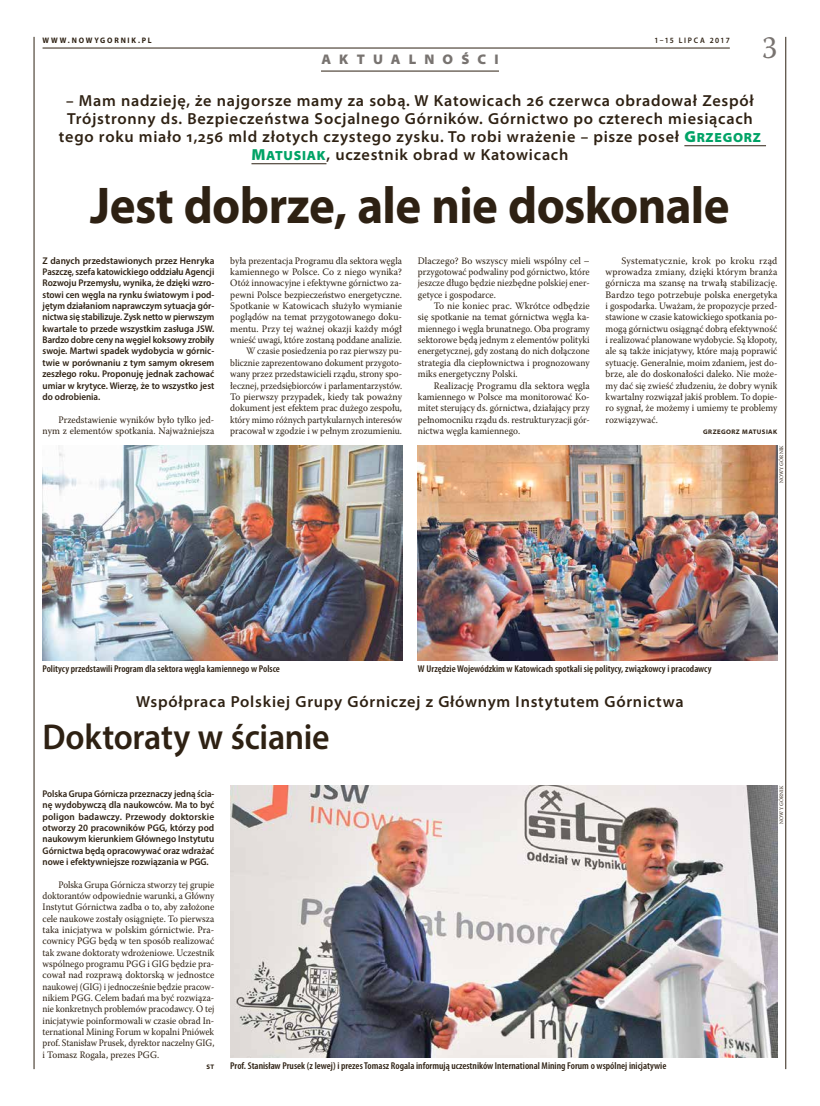
<style>
.page{position:relative;width:820px;height:1106px;background:#fff}
.page>*{position:absolute;margin:0;border:0;box-sizing:border-box;transform-origin:0 0}
.t1{font:700 52px "Myriad Pro";letter-spacing:-.015em;color:#2e2113;scale:.94 1}
.t2{font:600 36px "Myriad Pro";letter-spacing:-.01em;color:#2e2113;scale:.94 1}
.t3{font:32px "Warnock Pro";color:#787370;scale:.94 1}
.t4{font:600 semi-expanded 16px/18px "Myriad Pro";letter-spacing:.05em;color:#2e2113;text-align:center;scale:.94 1}
.t5{font:900 semi-expanded 14px "Myriad Pro";letter-spacing:.61em;color:#787370;scale:.94 1}
.t6{font:9.9px/11.3px "Warnock Pro";color:#2e2113;text-align:right;scale:.94 1}
.t7{font:9.9px/11.3px "Warnock Pro";color:#2e2113;text-align:justify;scale:.92 1}
.t8{font:9.9px/11.3px "Warnock Pro";color:#2e2113;text-align:justify;scale:.96 1}
.t9{font:9.9px/11.3px "Warnock Pro";color:#2e2113;text-align:justify}
.t10{font:600 condensed 9.9px "Myriad Pro";color:#2e2113;scale:1.04 1}
.t11{font:600 9.7px/11.3px "Myriad Pro";color:#2e2113;text-align:justify;scale:.96 1}
.t12{font:600 9.7px/11.3px "Myriad Pro";color:#2e2113;text-align:justify;scale:.92 1}
.t13{font:700 8px "Myriad Pro";letter-spacing:.235em;color:#2e2113;scale:.94 1}
.t14{font:600 8px "Myriad Pro";letter-spacing:.215em;color:#2e2113;scale:.94 1}
.t15{font:700 semi-expanded 6.6px "Myriad Pro";letter-spacing:.07em;color:#2e2113;scale:.94 1}
.t16{font:5.3px "Warnock Pro";letter-spacing:.025em;color:#2e2113;scale:.94 1}
.s1{font-family:"Myriad Pro Black Semi Ext SC830";font-weight:400;font-stretch:normal;color:#00a366}
.s2{font-family:"Myriad Pro Black Semi Ext SC830";font-weight:400;font-stretch:normal;font-size:13.3px;color:#00a366}
</style>
<div class="page">
<hr style="left:34px;top:37px;width:1px;height:1032px;background:#2e2113">
<hr style="left:785px;top:37px;width:1px;height:1032px;background:#2e2113">
<hr style="left:43px;top:48px;width:686px;height:1px;background:#2e2113">
<hr style="left:321px;top:71px;width:178px;height:1px;background:#2e2113">
<hr style="left:684px;top:146px;width:81px;height:1px;background:#2e2113">
<hr style="left:251px;top:164px;width:75px;height:1px;background:#2e2113">
<img style="left:43px;top:445px;width:359px;height:215px">
<img style="left:418px;top:445px;width:359px;height:215px">
<img style="left:230px;top:785px;width:547px;height:272px">
<p class="t13" style="left:43px;top:35px;width:117px">WWW.NOWYGORNIK.PL</p>
<h3 class="t5" style="left:321px;top:51px;width:190px">AKTUALNOŚCI</h3>
<p class="t14" style="left:654px;top:35px;width:82px">1–15 LIPCA 2017</p>
<h3 class="t3" style="left:762px;top:28px;width:18px">3</h3>
<p class="t4" style="left:59px;top:92px;width:748px">– Mam nadzieję, że najgorsze mamy za sobą. W Katowicach 26 czerwca obradował Zespół Trójstronny ds. Bezpieczeństwa Socjalnego Górników. Górnictwo po czterech miesiącach tego roku miało 1,256 mld złotych czystego zysku. To robi wrażenie – pisze poseł <span class="s1">G</span><span class="s2">RZEGORZ </span><span class="s1">M</span><span class="s2">ATUSIAK</span>, uczestnik obrad w Katowicach</p>
<h1 class="t1" style="left:90px;top:172px;width:681px">Jest dobrze, ale nie doskonale</h1>
<p class="t11" style="left:43px;top:254px;width:180px">Z danych przedstawionych przez Henryka Paszczę, szefa katowickiego oddziału Agencji Rozwoju Przemysłu, wynika, że dzięki wzro&shy;stowi cen węgla na rynku światowym i pod&shy;jętym działaniom naprawczym sytuacja gór&shy;nictwa się stabilizuje. Zysk netto w pierwszym kwartale to przede wszystkim zasługa JSW.<br>Bardzo dobre ceny na węgiel koksowy zrobiły swoje. Martwi spadek wydobycia w górnic&shy;twie w porównaniu z tym samym okresem zeszłego roku. Proponuję jednak zachować umiar w krytyce. Wierzę, że to wszystko jest do odrobienia.</p>
<p class="t6" style="left:43px;top:413px;width:184px">Przedstawienie wyników było tylko jed&shy;nym z elementów spotkania. Najważniejsza</p>
<p class="t6" style="left:230px;top:255px;width:184px">była prezentacja Programu dla sektora węgla kamiennego w Polsce. Co z niego wynika?<br>Otóż innowacyjne i efektywne górnictwo za&shy;pewni Polsce bezpieczeństwo energetyczne.<br>Spotkanie w Katowicach służyło wymianie poglądów na temat przygotowanego doku&shy;mentu. Przy tej ważnej okazji każdy mógł wnieść uwagi, które zostaną poddane analizie.<br>W czasie posiedzenia po raz pierwszy pu&shy;blicznie zaprezentowano dokument przygoto&shy;wany przez przedstawicieli rządu, strony spo&shy;łecznej, przedsiębiorców i parlamentarzystów.<br>To pierwszy przypadek, kiedy tak poważny dokument jest efektem prac dużego zespołu, który mimo różnych partykularnych interesów pracował w zgodzie i w pełnym zrozumieniu.</p>
<p class="t8" style="left:418px;top:255px;width:180px">Dlaczego? Bo wszyscy mieli wspólny cel – przygotować podwaliny pod górnictwo, które jeszcze długo będzie niezbędne polskiej ener&shy;getyce i gospodarce.</p>
<p class="t8" style="left:418px;top:300px;width:180px;text-indent:16px">To nie koniec prac. Wkrótce odbędzie się spotkanie na temat górnictwa węgla ka&shy;miennego i węgla brunatnego. Oba programy sektorowe będą jednym z elementów polityki energetycznej, gdy zostaną do nich dołączone strategia dla ciepłownictwa i prognozowany miks energetyczny Polski.</p>
<p class="t8" style="left:418px;top:379px;width:180px;text-indent:16px">Realizację Programu dla sektora węgla kamiennego w Polsce ma monitorować Ko&shy;mitet sterujący ds. górnictwa, działający przy pełnomocniku rządu ds. restrukturyzacji gór&shy;nictwa węgla kamiennego.</p>
<p class="t9" style="left:605px;top:255px;width:173px;text-indent:16px">Systematycznie, krok po kroku rząd wprowadza zmiany, dzięki którym branża górnicza ma szansę na trwałą stabilizację.<br>Bardzo tego potrzebuje polska energetyka i gospodarka. Uważam, że propozycje przed&shy;stawione w czasie katowickiego spotkania po&shy;mogą górnictwu osiągnąć dobrą efektywność i realizować planowane wydobycie. Są kłopoty, ale są także inicjatywy, które mają poprawić sytuację. Generalnie, moim zdaniem, jest do&shy;brze, ale do doskonałości daleko. Nie może&shy;my dać się zwieść złudzeniu, że dobry wynik kwartalny rozwiązał jakiś problem. To dopie&shy;ro sygnał, że możemy i umiemy te problemy rozwiązywać.</p>
<p class="t15" style="left:703px;top:428px;width:80px">GRZEGORZ MATUSIAK</p>
<p class="t16" style="left:778px;top:483px;width:42px;rotate:-90deg">NOWY GÓRNIK</p>
<p class="t10" style="left:43px;top:663px;width:230px">Politycy przedstawili Program dla sektora węgla kamiennego w Polsce</p>
<p class="t10" style="left:418px;top:663px;width:284px">W Urzędzie Wojewódzkim w Katowicach spotkali się politycy, związkowcy i pracodawcy</p>
<h3 class="t4" style="left:136px;top:692px;width:583px">Współpraca Polskiej Grupy Górniczej z Głównym Instytutem Górnictwa</h3>
<h2 class="t2" style="left:43px;top:713px;width:307px">Doktoraty w ścianie</h2>
<p class="t12" style="left:43px;top:787px;width:188px">Polska Grupa Górnicza przeznaczy jedną ścia&shy;nę wydobywczą dla naukowców. Ma to być poligon badawczy. Przewody doktorskie otworzy 20 pracowników PGG, którzy pod naukowym kierunkiem Głównego Instytutu Górnictwa będą opracowywać oraz wdrażać nowe i efektywniejsze rozwiązania w PGG.</p>
<p class="t7" style="left:43px;top:878px;width:188px;text-indent:16px">Polska Grupa Górnicza stworzy tej grupie doktorantów odpowiednie warunki, a Główny Instytut Górnictwa zadba o to, aby założone cele naukowe zostały osiągnięte. To pierwsza taka inicjatywa w polskim górnictwie. Pra&shy;cownicy PGG będą w ten sposób realizować tak zwane doktoraty wdrożeniowe. Uczestnik wspólnego programu PGG i GIG będzie pra&shy;cował nad rozprawą doktorską w jednostce naukowej (GIG) i jednocześnie będzie pracow&shy;nikiem PGG. Celem badań ma być rozwiąza&shy;nie konkretnych problemów pracodawcy. O tej inicjatywie poinformowali w czasie obrad In&shy;ternational Mining Forum w kopalni Pniówek prof. Stanisław Prusek, dyrektor naczelny GIG, i Tomasz Rogala, prezes PGG.</p>
<p class="t15" style="left:206px;top:1063px;width:10px">ST</p>
<p class="t10" style="left:230px;top:1060px;width:421px">Prof. Stanisław Prusek (z lewej) i prezes Tomasz Rogala informują uczestników International Mining Forum o wspólnej inicjatywie</p>
<p class="t16" style="left:777px;top:823px;width:42px;rotate:-90deg">NOWY GÓRNIK</p>
</div>
